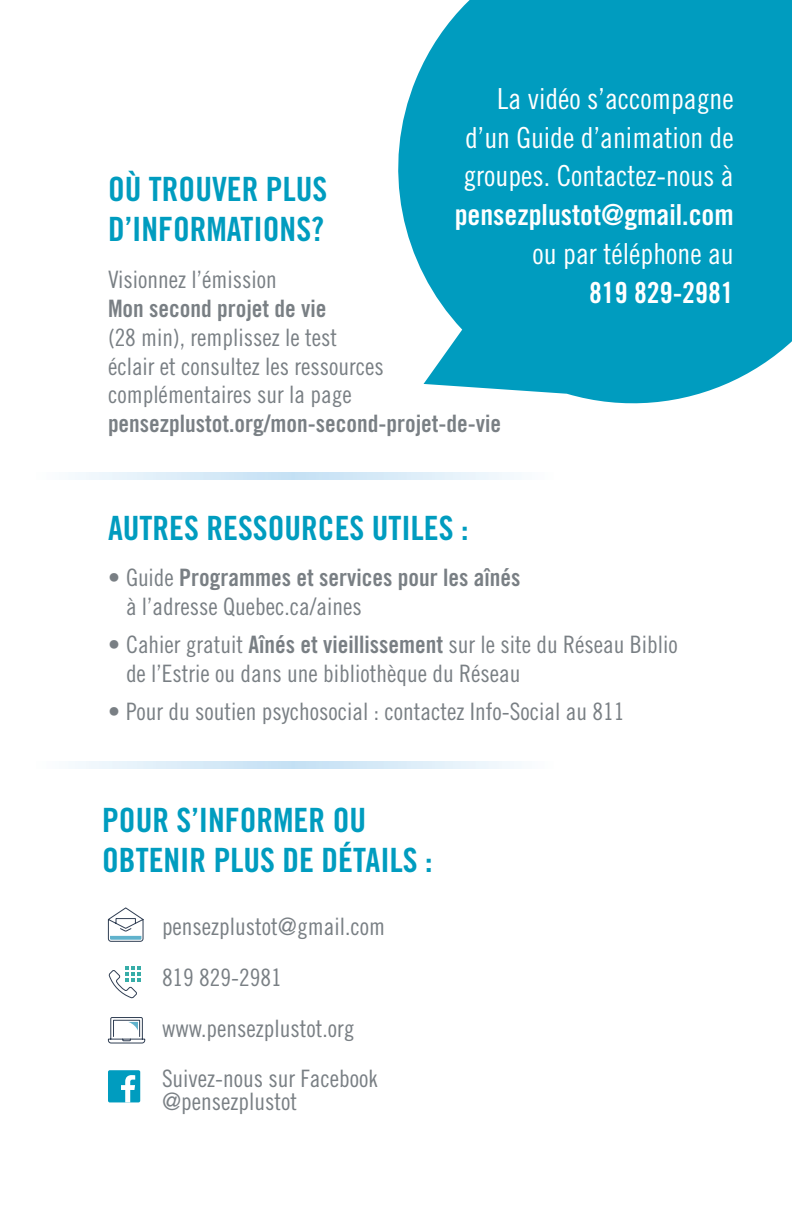
<style>
.page{position:relative;width:792px;height:1224px;background:#fff}
.page>*{position:absolute;margin:0;border:0;box-sizing:border-box;transform-origin:0 0}
.t1{font:33.4px/40.2px "Trade Gothic Bold Cond Twenty";color:#009cbf}
.t2{font:29px/38.8px "Trade Gothic Cond Eighteen";color:#fff;text-align:justify}
.t3{font:29px "Trade Gothic Bold Cond Twenty";color:#fff}
.t4{font:24px/28.8px "Trade Gothic Cond Eighteen";color:#797f84}
.t5{font:24px "Trade Gothic Bold Cond Twenty";color:#797f84}
.s1{font-family:"Trade Gothic Cond Eighteen"}
.s2{font-family:"Trade Gothic Bold Cond Twenty"}
</style>
<div class="page">
<svg style="left:398px;top:0;width:394px;height:404px;background:#19a5c5"></svg>
<div style="left:108px;top:1070px;width:32px;height:32px;background:#009cbf;border-radius:2px"></div>
<svg style="left:121px;top:1075px;width:14px;height:27px"></svg>
<svg style="left:107px;top:907px;width:37px;height:35px"></svg>
<svg style="left:108px;top:967px;width:32px;height:32px"></svg>
<svg style="left:108px;top:1017px;width:38px;height:27px"></svg>
<p class="t2" style="left:463px;top:79px;width:272px;text-indent:34px">La vidéo s’accompagne d’un Guide d’animation de groupes. Contactez-nous à</p>
<p class="t3" style="left:455px;top:197px;width:281px">pensezplustot@gmail.com</p>
<p class="t2" style="left:533px;top:234px;width:203px">ou par téléphone au</p>
<p class="t3" style="left:589px;top:275px;width:146px">819 829-2981</p>
<h1 class="t1" style="left:108px;top:169px;width:221px">OÙ TROUVER PLUS<br>D’INFORMATIONS?</h1>
<p class="t4" style="left:108px;top:265px;width:170px">Visionnez l’émission</p>
<p class="t5" style="left:108px;top:294px;width:220px">Mon second projet de vie</p>
<p class="t4" style="left:108px;top:323px;width:277px">(28 min), remplissez le test éclair et consultez les ressources complémentaires sur la page</p>
<p class="t5" style="left:108px;top:409px;width:395px">pensezplustot.org/mon-second-projet-de-vie</p>
<h1 class="t1" style="left:108px;top:507px;width:362px">AUTRES RESSOURCES UTILES :</h1>
<p class="t5" style="left:108px;top:563px;width:414px"><span class="s1">• Guide</span> Programmes et services pour les aînés</p>
<p class="t4" style="left:126px;top:592px;width:237px">à l’adresse Quebec.ca/aines</p>
<p class="t4" style="left:126px;top:630px;width:553px;text-indent:-18px">• Cahier gratuit <span class="s2">Aînés et vieillissement</span> sur le site du Réseau Biblio de l’Estrie ou dans une bibliothèque du Réseau</p>
<p class="t4" style="left:108px;top:696px;width:518px">• Pour du soutien psychosocial : contactez Info-Social au 811</p>
<h1 class="t1" style="left:102px;top:800px;width:332px">POUR S’INFORMER OU<br>OBTENIR PLUS DE DÉTAILS :</h1>
<p class="t4" style="left:162px;top:901px;width:225px;line-height:50.8px">pensezplustot@gmail.com<br>819 829-2981 www.pensezplustot.org<br>Suivez-nous sur Facebook</p>
<p class="t4" style="left:162px;top:1087px;width:137px">@pensezplustot</p>
</div>
